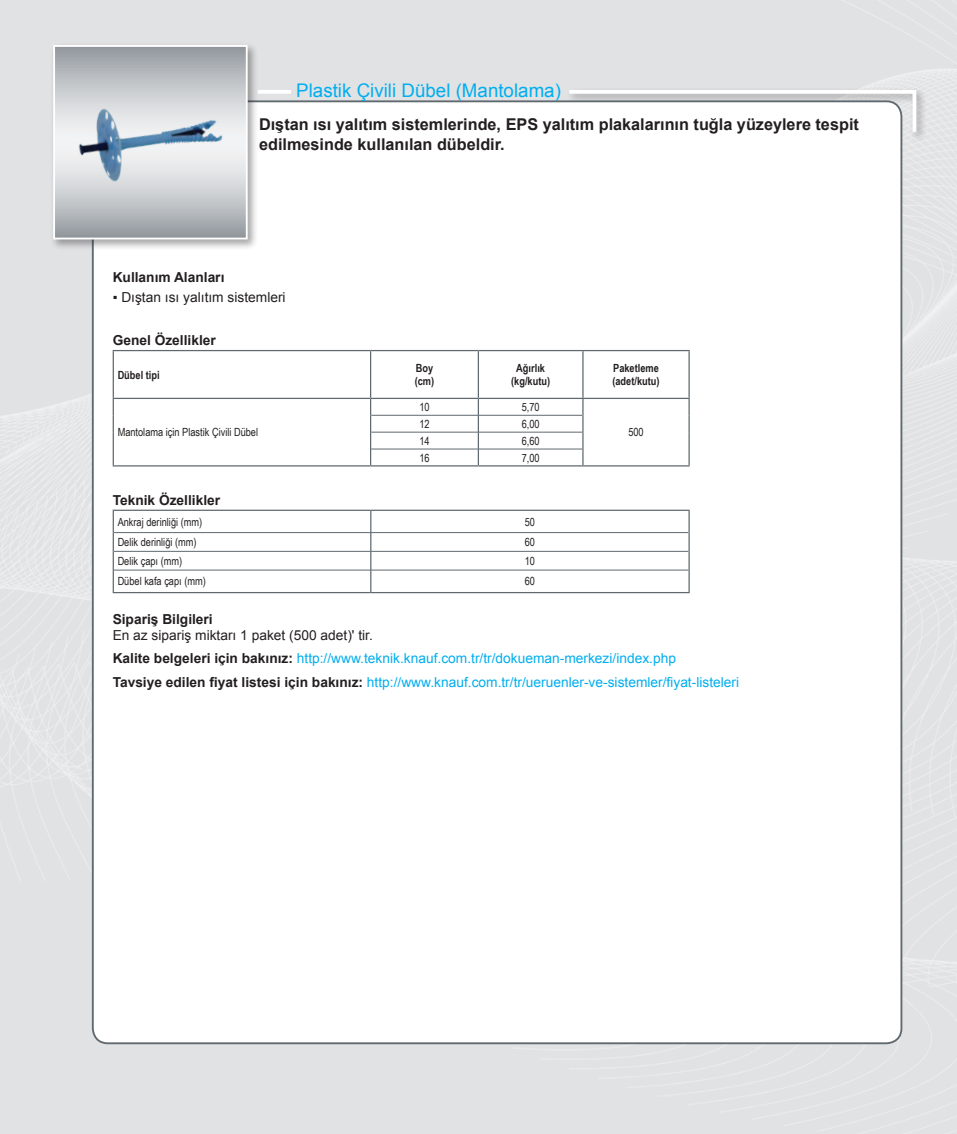
<style>
.page{position:relative;width:957px;height:1134px;background:#e1e2e4}
.page>*{position:absolute;margin:0;border:0;box-sizing:border-box;transform-origin:0 0}
.t1{font:18.75px "Arial";color:#00aeef}
.t2{font:700 16.25px/20px "Arial";color:#231f20}
.t3{font:13.75px/23.4px "Arial";color:#00aeef}
.t4{font:700 13.75px "Arial";color:#231f20}
.t5{font:13.75px "Arial";color:#231f20}
.t6{font:11.25px "Arial Narrow";color:#231f20}
.t7{font:700 11.25px/13.5px "Arial Narrow";color:#231f20}
.s1{color:#231f20}
.s2{font-weight:700;color:#231f20}
</style>
<div class="page">
<div style="left:566px;top:86px;width:360px;height:56px;background:#231f20;opacity:.4"></div>
<svg style="left:565px;top:88px;width:353px;height:48px"></svg>
<hr style="left:258px;top:90px;width:33px;height:4px;background:#fff">
<div style="left:93px;top:101px;width:808px;height:942px;background:#fff;border-radius:15px"></div>
<div style="left:50px;top:42px;width:208px;height:208px;background:#231f20;opacity:.4"></div>
<svg style="left:56px;top:48px;width:189px;height:188px;background:#b6babe"></svg>
<div style="left:53px;top:45px;width:195px;height:194px;border:2px solid #fff"></div>
<hr style="left:370px;top:351px;width:1px;height:47px;background:#5f696f">
<hr style="left:478px;top:351px;width:1px;height:47px;background:#5f696f">
<hr style="left:582px;top:351px;width:1px;height:47px;background:#5f696f">
<hr style="left:113px;top:398px;width:258px;height:1px;background:#5f696f">
<hr style="left:371px;top:398px;width:107px;height:1px;background:#5f696f">
<hr style="left:478px;top:398px;width:105px;height:1px;background:#5f696f">
<hr style="left:583px;top:398px;width:107px;height:1px;background:#5f696f">
<svg style="left:370px;top:399px;width:1px;height:66px"></svg>
<svg style="left:478px;top:399px;width:1px;height:66px"></svg>
<svg style="left:582px;top:399px;width:1px;height:66px"></svg>
<hr style="left:113px;top:351px;width:1px;height:47px;background:#5f696f">
<hr style="left:113px;top:350px;width:258px;height:1px;background:#5f696f">
<hr style="left:371px;top:350px;width:107px;height:1px;background:#5f696f">
<hr style="left:478px;top:350px;width:105px;height:1px;background:#5f696f">
<hr style="left:583px;top:350px;width:107px;height:1px;background:#5f696f">
<hr style="left:688px;top:351px;width:2px;height:47px;background:#5f696f">
<svg style="left:113px;top:399px;width:1px;height:66px"></svg>
<hr style="left:371px;top:415px;width:107px;height:1px;background:#5f696f">
<hr style="left:478px;top:415px;width:104px;height:1px;background:#5f696f">
<hr style="left:371px;top:432px;width:107px;height:1px;background:#5f696f">
<hr style="left:478px;top:432px;width:104px;height:1px;background:#5f696f">
<hr style="left:371px;top:449px;width:107px;height:1px;background:#5f696f">
<hr style="left:478px;top:449px;width:104px;height:1px;background:#5f696f">
<hr style="left:113px;top:465px;width:258px;height:1px;background:#5f696f">
<hr style="left:371px;top:465px;width:107px;height:1px;background:#5f696f">
<hr style="left:478px;top:465px;width:105px;height:1px;background:#5f696f">
<hr style="left:583px;top:465px;width:107px;height:1px;background:#5f696f">
<svg style="left:688px;top:399px;width:2px;height:66px"></svg>
<svg style="left:370px;top:511px;width:1px;height:81px"></svg>
<hr style="left:113px;top:592px;width:258px;height:1px;background:#5f696f">
<hr style="left:371px;top:592px;width:319px;height:1px;background:#5f696f">
<hr style="left:114px;top:532px;width:257px;height:1px;background:#5f696f">
<hr style="left:371px;top:532px;width:317px;height:1px;background:#5f696f">
<hr style="left:114px;top:551px;width:257px;height:1px;background:#5f696f">
<hr style="left:371px;top:551px;width:317px;height:1px;background:#5f696f">
<hr style="left:114px;top:570px;width:257px;height:1px;background:#5f696f">
<hr style="left:371px;top:570px;width:317px;height:1px;background:#5f696f">
<hr style="left:113px;top:510px;width:258px;height:1px;background:#5f696f">
<hr style="left:371px;top:510px;width:319px;height:1px;background:#5f696f">
<svg style="left:113px;top:511px;width:1px;height:81px"></svg>
<hr style="left:688px;top:511px;width:2px;height:22px;background:#5f696f">
<svg style="left:688px;top:533px;width:2px;height:37px"></svg>
<hr style="left:688px;top:570px;width:2px;height:22px;background:#5f696f">
<img style="left:70px;top:67px;width:161px;height:161px">
<h1 class="t1" style="left:296px;top:78px;width:266px">Plastik Çivili Dübel (Mantolama)</h1>
<p class="t2" style="left:259px;top:115px;width:601px">Dıştan ısı yalıtım sistemlerinde, EPS yalıtım plakalarının tuğla yüzeylere tespit edilmesinde kullanılan dübeldir.</p>
<p class="t4" style="left:113px;top:268px;width:113px">Kullanım Alanları</p>
<p class="t5" style="left:113px;top:288px;width:174px">▪ Dıştan ısı yalıtım sistemleri</p>
<p class="t4" style="left:113px;top:331px;width:105px">Genel Özellikler</p>
<p class="t7" style="left:118px;top:367px;width:44px">Dübel tipi</p>
<p class="t7" style="left:415px;top:361px;width:21px">Boy (cm)</p>
<p class="t7" style="left:511px;top:361px;width:40px;text-align:center">Ağırlık (kg/kutu)</p>
<p class="t7" style="left:612px;top:361px;width:49px">Paketleme (adet/kutu)</p>
<p class="t6" style="left:118px;top:424px;width:142px">Mantolama için Plastik Çivili Dübel</p>
<p class="t6" style="left:419px;top:399px;width:12px">10</p>
<p class="t6" style="left:522px;top:399px;width:19px">5,70</p>
<p class="t6" style="left:419px;top:416px;width:12px">12</p>
<p class="t6" style="left:522px;top:416px;width:19px">6,00</p>
<p class="t6" style="left:419px;top:432px;width:12px">14</p>
<p class="t6" style="left:522px;top:432px;width:19px">6,60</p>
<p class="t6" style="left:419px;top:449px;width:12px">16</p>
<p class="t6" style="left:522px;top:449px;width:19px">7,00</p>
<p class="t4" style="left:113px;top:491px;width:109px">Teknik Özellikler</p>
<p class="t6" style="left:118px;top:513px;width:86px">Ankraj derinliği (mm)</p>
<p class="t6" style="left:525px;top:513px;width:12px">50</p>
<p class="t6" style="left:118px;top:534px;width:80px">Delik derinliği (mm)</p>
<p class="t6" style="left:525px;top:534px;width:12px">60</p>
<p class="t6" style="left:118px;top:553px;width:66px">Delik çapı (mm)</p>
<p class="t6" style="left:525px;top:553px;width:12px">10</p>
<p class="t6" style="left:118px;top:573px;width:90px">Dübel kafa çapı (mm)</p>
<p class="t6" style="left:525px;top:573px;width:12px">60</p>
<p class="t6" style="left:628px;top:424px;width:17px">500</p>
<p class="t4" style="left:113px;top:610px;width:102px">Sipariş Bilgileri</p>
<p class="t3" style="left:113px;top:624px;width:628px"><span class="s1">En az sipariş miktarı 1 paket (500 adet)' tir.<br></span><span class="s2">Kalite belgeleri için bakınız:</span> http://www.teknik.knauf.com.tr/tr/dokueman-merkezi/index.php<br><span class="s2">Tavsiye edilen fiyat listesi için bakınız:</span> http://www.knauf.com.tr/tr/ueruenler-ve-sistemler/fiyat-listeleri</p>
</div>
